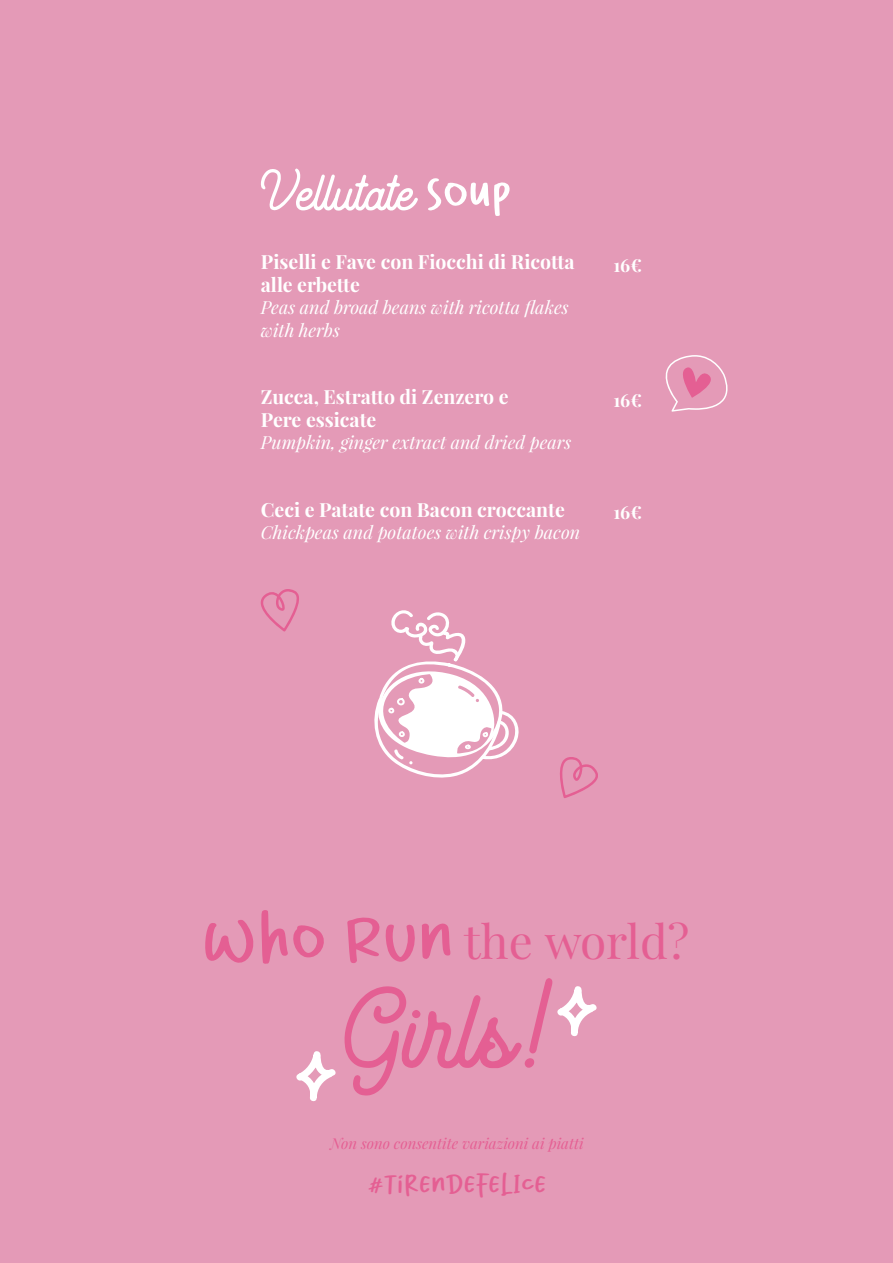
<style>
.page{position:relative;width:893px;height:1263px;background:#e49ab7}
.page>*{position:absolute;margin:0;border:0;box-sizing:border-box;transform-origin:0 0}
.t1{font:106.5px "Stormline Demo";color:#e45f93}
.t2{font:52.5px "Stormline Demo";color:#fff}
.t3{font:46.95px "Playfair Display";color:#e45f93}
.t4{font:30px "Belovia";color:#e45f93}
.t5{font:700 19.5px "Playfair Display";color:#fff}
.t6{font:italic 18px/22.5px "Playfair Display";color:#fff}
.t7{font:700 18px "Playfair Display";color:#fff}
.t8{font:italic 15px "Playfair Display";color:#e45f93}
.s1{font-family:"Belovia"}
.s2{font-family:"Belovia";font-size:73.2px}
</style>
<div class="page">
<svg style="left:374px;top:610px;width:145px;height:168px"></svg>
<svg style="left:665px;top:355px;width:63px;height:57px"></svg>
<svg style="left:261px;top:589px;width:38px;height:42px"></svg>
<svg style="left:557px;top:986px;width:40px;height:51px"></svg>
<svg style="left:296px;top:1051px;width:40px;height:51px"></svg>
<svg style="left:560px;top:757px;width:38px;height:41px"></svg>
<p class="t2" style="left:261px;top:158px;width:252px">Vellutate <span class="s1">SOUP</span></p>
<p class="t5" style="left:261px;top:250px;width:315px">Piselli e Fave con Fiocchi di Ricotta</p>
<p class="t5" style="left:261px;top:272px;width:101px">alle erbette</p>
<p class="t6" style="left:261px;top:296px;width:309px">Peas and broad beans with ricotta flakes with herbs</p>
<p class="t5" style="left:261px;top:385px;width:249px">Zucca, Estratto di Zenzero e</p>
<p class="t5" style="left:261px;top:407px;width:117px">Pere essicate</p>
<p class="t6" style="left:261px;top:431px;width:312px">Pumpkin, ginger extract and dried pears</p>
<p class="t5" style="left:261px;top:497px;width:305px">Ceci e Patate con Bacon croccante</p>
<p class="t6" style="left:261px;top:521px;width:321px">Chickpeas and potatoes with crispy bacon</p>
<p class="t7" style="left:613px;top:253px;width:30px">16€</p>
<p class="t7" style="left:613px;top:388px;width:30px">16€</p>
<p class="t7" style="left:613px;top:501px;width:30px">16€</p>
<h3 class="t3" style="left:201px;top:912px;width:490px"><span class="s2">whO Run</span> the world?</h3>
<h1 class="t1" style="left:345px;top:962px;width:210px">Girls!</h1>
<p class="t8" style="left:331px;top:1134px;width:255px">Non sono consentite variazioni ai piatti</p>
<p class="t4" style="left:368px;top:1165px;width:180px">#TIrendefelice</p>
</div>
